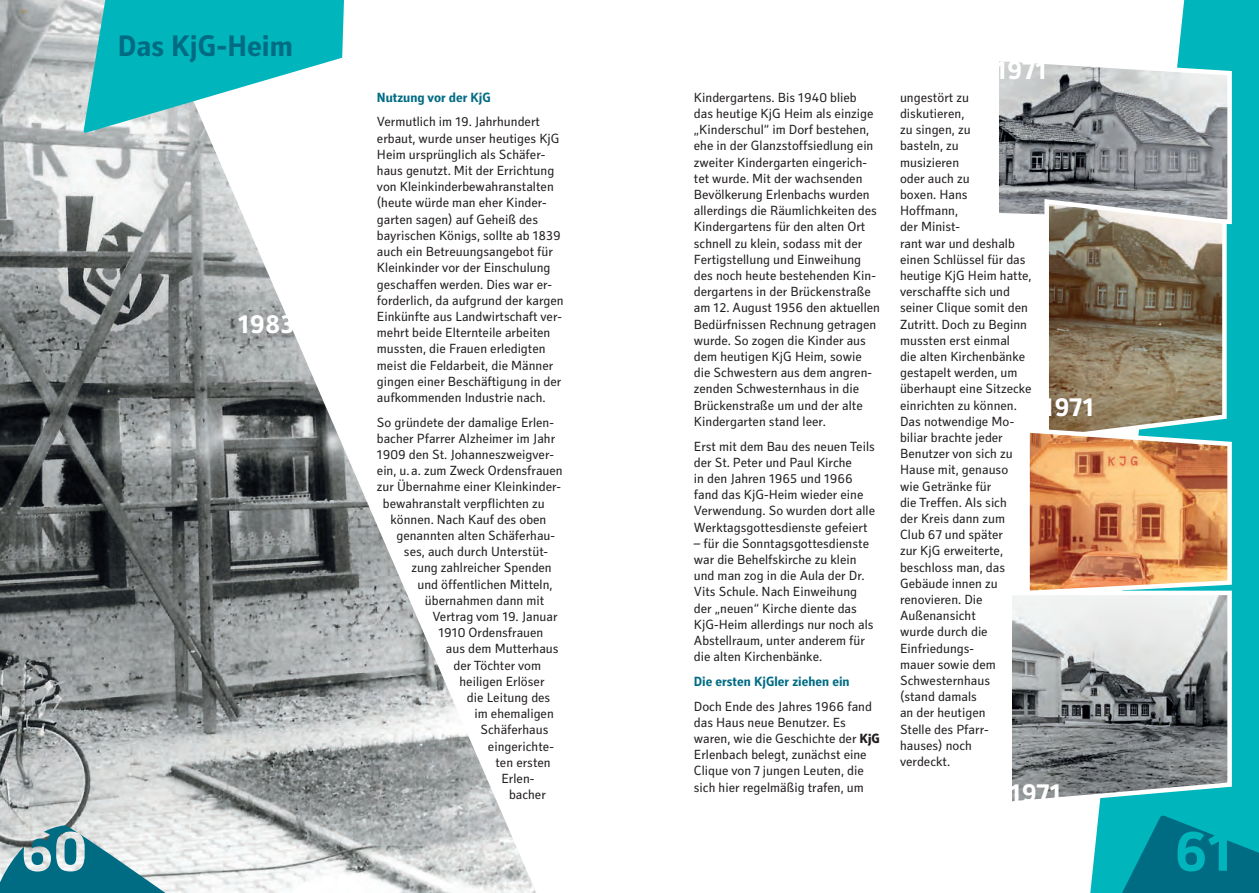
<style>
.page{position:relative;width:1259px;height:893px;background:#fff}
.page>*{position:absolute;margin:0;border:0;box-sizing:border-box;transform-origin:0 0}
.t1{font:700 30px "Secca Kj G";color:#006c84}
.t2{font:700 26.7px "Secca Kj G";color:#fff}
.t3{font:13.5px/16.2px "Secca Kj G";color:#231f20}
.t4{font:700 13.5px "Secca Kj G";color:#006c84}
</style>
<div class="page">
<svg style="left:1098px;top:0;width:161px;height:815px;fill:#00b6bc"></svg>
<img style="left:0;top:0;width:536px;height:893px">
<svg style="left:1090px;top:815px;width:169px;height:78px;background:#0694a2"></svg>
<svg style="left:83px;top:0;width:264px;height:134px"></svg>
<svg style="left:0;top:825px;width:177px;height:68px;background:#7aacb6"></svg>
<svg style="left:1012px;top:598px;width:222px;height:211px;background:#95a2a3"></svg>
<img style="left:999px;top:54px;width:235px;height:544px">
<h1 class="t1" style="left:118px;top:29px;width:176px">Das KjG-Heim</h1>
<h2 class="t2" style="left:238px;top:309px;width:58px">1983</h2>
<p class="t4" style="left:377px;top:90px;width:115px">Nutzung vor der KjG</p>
<p class="t3" style="left:377px;top:114px;width:188px">Vermutlich im 19. Jahrhundert erbaut, wurde unser heutiges KjG<br>Heim ursprünglich als Schäfer&shy;haus genutzt. Mit der Errichtung von Kleinkinderbewahranstalten (heute würde man eher Kinder&shy;garten sagen) auf Geheiß des bayrischen Königs, sollte ab 1839 auch ein Betreuungsangebot für<br>Kleinkinder vor der Einschulung geschaffen werden. Dies war er&shy;forderlich, da aufgrund der kargen<br>Einkünfte aus Landwirtschaft ver&shy;mehrt beide Elternteile arbeiten mussten, die Frauen erledigten meist die Feldarbeit, die Männer gingen einer Beschäftigung in der aufkommenden Industrie nach.</p>
<p class="t3" style="left:377px;top:414px;width:178px">So gründete der damalige Erlen-</p>
<p class="t3" style="left:377px;top:431px;width:180px">bacher Pfarrer Alzheimer im Jahr</p>
<p class="t3" style="left:377px;top:447px;width:179px">1909 den St. Johanneszweigver-</p>
<p class="t3" style="left:377px;top:463px;width:187px">ein, u. a. zum Zweck Ordensfrauen</p>
<p class="t3" style="left:377px;top:479px;width:186px">zur Übernahme einer Kleinkinder-</p>
<p class="t3" style="left:383px;top:495px;width:163px">bewahranstalt verpflichten zu</p>
<p class="t3" style="left:390px;top:512px;width:158px">können. Nach Kauf des oben</p>
<p class="t3" style="left:396px;top:528px;width:160px">genannten alten Schäferhau-</p>
<p class="t3" style="left:404px;top:544px;width:146px">ses, auch durch Unterstüt-</p>
<p class="t3" style="left:411px;top:560px;width:142px">zung zahlreicher Spenden</p>
<p class="t3" style="left:417px;top:576px;width:137px">und öffentlichen Mitteln,</p>
<p class="t3" style="left:425px;top:593px;width:121px">übernahmen dann mit</p>
<p class="t3" style="left:432px;top:609px;width:127px">Vertrag vom 19. Januar</p>
<p class="t3" style="left:438px;top:625px;width:106px">1910 Ordensfrauen</p>
<p class="t3" style="left:446px;top:641px;width:114px">aus dem Mutterhaus</p>
<p class="t3" style="left:453px;top:657px;width:89px">der Töchter vom</p>
<p class="t3" style="left:459px;top:674px;width:87px">heiligen Erlöser</p>
<p class="t3" style="left:467px;top:690px;width:85px">die Leitung des</p>
<p class="t3" style="left:474px;top:706px;width:81px">im ehemaligen</p>
<p class="t3" style="left:480px;top:722px;width:69px">Schäferhaus</p>
<p class="t3" style="left:488px;top:738px;width:68px">eingerichte-</p>
<p class="t3" style="left:495px;top:755px;width:57px">ten ersten</p>
<p class="t3" style="left:501px;top:771px;width:34px">Erlen-</p>
<p class="t3" style="left:509px;top:787px;width:38px">bacher</p>
<p class="t3" style="left:694px;top:90px;width:188px">Kindergartens. Bis 1940 blieb<br>das heutige KjG Heim als einzige „Kinderschul“ im Dorf bestehen, ehe in der Glanzstoffsiedlung ein zweiter Kindergarten eingerich&shy;tet wurde. Mit der wachsenden<br>Bevölkerung Erlenbachs wurden allerdings die Räumlichkeiten des<br>Kindergartens für den alten Ort schnell zu klein, sodass mit der<br>Fertigstellung und Einweihung des noch heute bestehenden Kin&shy;dergartens in der Brückenstraße am 12. August 1956 den aktuellen<br>Bedürfnissen Rechnung getragen wurde. So zogen die Kinder aus dem heutigen KjG Heim, sowie die Schwestern aus dem angren&shy;zenden Schwesternhaus in die<br>Brückenstraße um und der alte<br>Kindergarten stand leer.</p>
<p class="t3" style="left:694px;top:438px;width:183px">Erst mit dem Bau des neuen Teils der St. Peter und Paul Kirche<br>in den Jahren 1965 und 1966 fand das KjG-Heim wieder eine<br>Verwendung. So wurden dort alle<br>Werktagsgottesdienste gefeiert</p>
<p class="t3" style="left:694px;top:536px;width:181px">– für die Sonntagsgottesdienste war die Behelfskirche zu klein und man zog in die Aula der Dr.<br>Vits Schule. Nach Einweihung der „neuen“ Kirche diente das<br>KjG-Heim allerdings nur noch als<br>Abstellraum, unter anderem für die alten Kirchenbänke.</p>
<p class="t4" style="left:694px;top:674px;width:157px">Die ersten KjGler ziehen ein</p>
<p class="t3" style="left:694px;top:698px;width:188px">Doch Ende des Jahres 1966 fand das Haus neue Benutzer. Es waren, wie die Geschichte der }<br>Erlenbach belegt, zunächst eine<br>Clique von 7 jungen Leuten, die sich hier regelmäßig trafen, um</p>
<h2 class="t2" style="left:995px;top:55px;width:53px">1971</h2>
<p class="t3" style="left:900px;top:90px;width:133px">ungestört zu diskutieren,<br>zu singen, zu<br>basteln, zu<br>musizieren<br>oder auch zu<br>boxen. Hans<br>Hoffmann,<br>der Minist-<br>rant war und deshalb einen Schlüssel für das heutige KjG Heim hatte, verschaffte sich und seiner Clique somit den<br>Zutritt. Doch zu Beginn mussten erst einmal<br>die alten Kirchenbänke gestapelt werden, um überhaupt eine Sitzecke einrichten zu können.<br>Das notwendige Mo&shy;biliar brachte jeder<br>Benutzer von sich zu<br>Hause mit, genauso<br>wie Getränke für<br>die Treffen. Als sich<br>der Kreis dann zum<br>Club 67 und später<br>zur KjG erweiterte, beschloss man, das<br>Gebäude innen zu renovieren. Die<br>Außenansicht<br>wurde durch die<br>Einfriedungs-<br>mauer sowie dem<br>Schwesternhaus<br>(stand damals<br>an der heutigen<br>Stelle des Pfarr&shy;hauses) noch<br>verdeckt.</p>
<h2 class="t2" style="left:1042px;top:392px;width:53px">1971</h2>
<h2 class="t2" style="left:1010px;top:778px;width:53px">1971</h2>
</div>
